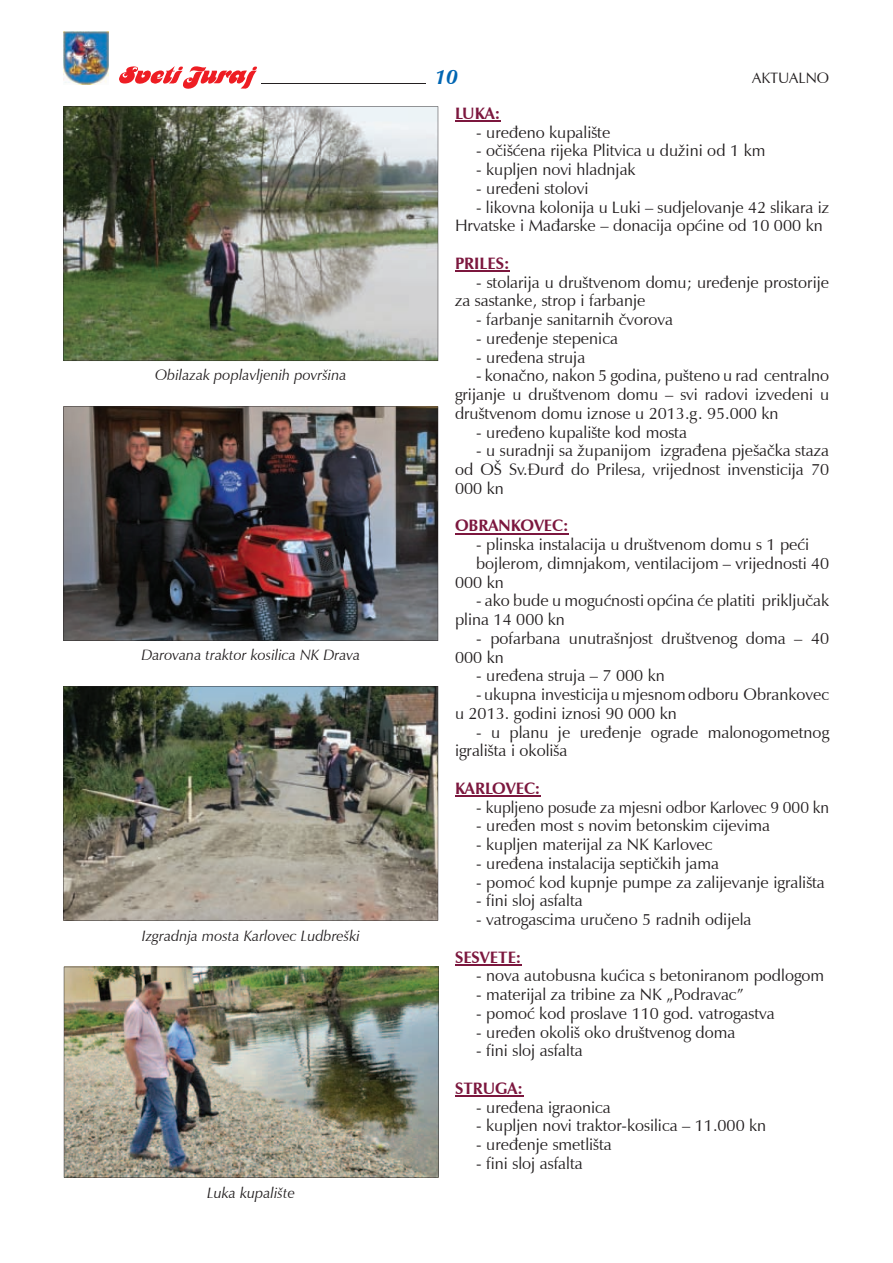
<style>
.page{position:relative;width:893px;height:1263px;background:#fff}
.page>*{position:absolute;margin:0;border:0;box-sizing:border-box;transform-origin:0 0}
.t1{font:italic 700 21px "Zapf Humanist 601 BT";color:#0166b3}
.t2{font:16.5px/18.8px "Zapf Humanist 601 BT";color:#231f20}
.t3{font:700 16.5px "Zapf Humanist 601 BT";color:#7c173e}
.t4{font:italic 15px "Zapf Humanist 601 BT";color:#231f20}
.t5{font:15px "Zapf Humanist 601 BT";color:#231f20}
</style>
<div class="page">
<img style="left:64px;top:32px;width:44px;height:53px">
<hr style="left:262px;top:84px;width:164px;height:1px;background:#231f20">
<svg style="left:119px;top:66px;width:138px;height:23px"></svg>
<hr style="left:455px;top:120px;width:45px;height:2px;background:#7c173e">
<hr style="left:455px;top:270px;width:54px;height:2px;background:#7c173e">
<hr style="left:455px;top:533px;width:114px;height:1px;background:#7c173e">
<hr style="left:455px;top:795px;width:85px;height:2px;background:#7c173e">
<hr style="left:455px;top:964px;width:66px;height:2px;background:#7c173e">
<hr style="left:455px;top:1095px;width:68px;height:2px;background:#7c173e">
<img style="left:64px;top:106px;width:374px;height:255px">
<img style="left:64px;top:406px;width:374px;height:235px">
<img style="left:64px;top:686px;width:374px;height:234px">
<img style="left:64px;top:967px;width:374px;height:210px">
<p class="t4" style="left:155px;top:365px;width:193px">Obilazak poplavljenih površina</p>
<p class="t4" style="left:141px;top:646px;width:221px">Darovana traktor kosilica NK Drava</p>
<p class="t4" style="left:142px;top:927px;width:220px">Izgradnja mosta Karlovec Ludbreški</p>
<p class="t4" style="left:207px;top:1183px;width:89px">Luka kupalište</p>
<p class="t1" style="left:435px;top:64px;width:25px">10</p>
<p class="t5" style="left:752px;top:69px;width:79px">AKTUALNO</p>
<p class="t3" style="left:455px;top:103px;width:47px">LUKA:</p>
<p class="t2" style="left:476px;top:123px;width:136px">- uređeno kupalište</p>
<p class="t2" style="left:476px;top:141px;width:291px">- očišćena rijeka Plitvica u dužini od 1 km</p>
<p class="t2" style="left:476px;top:160px;width:161px">- kupljen novi hladnjak</p>
<p class="t2" style="left:476px;top:179px;width:114px">- uređeni stolovi</p>
<p class="t2" style="left:455px;top:198px;width:376px;text-indent:21px">- likovna kolonija u Luki – sudjelovanje 42 slikara iz<br>Hrvatske i Mađarske – donacija općine od 10 000 kn</p>
<p class="t3" style="left:455px;top:253px;width:56px">PRILES:</p>
<p class="t2" style="left:455px;top:272px;width:376px;text-indent:21px">- stolarija u društvenom domu; uređenje prostorije za sastanke, strop i farbanje</p>
<p class="t2" style="left:476px;top:310px;width:198px">- farbanje sanitarnih čvorova</p>
<p class="t2" style="left:476px;top:329px;width:143px">- uređenje stepenica</p>
<p class="t2" style="left:476px;top:347px;width:111px">- uređena struja</p>
<p class="t2" style="left:455px;top:366px;width:376px;text-align:justify;text-indent:21px">- konačno, nakon 5 godina, pušteno u rad centralno grijanje u društvenom domu – svi radovi izvedeni u društvenom domu iznose u 2013.g. 95.000 kn</p>
<p class="t2" style="left:476px;top:422px;width:212px">- uređeno kupalište kod mosta</p>
<p class="t2" style="left:455px;top:441px;width:376px;text-align:justify;text-indent:21px">- u suradnji sa županijom izgrađena pješačka staza od OŠ Sv.Đurđ do Prilesa, vrijednost invensticija 70<br>000 kn</p>
<p class="t3" style="left:455px;top:515px;width:115px">OBRANKOVEC:</p>
<p class="t2" style="left:476px;top:535px;width:335px">- plinska instalacija u društvenom domu s 1 peći</p>
<p class="t2" style="left:476px;top:554px;width:354px">bojlerom, dimnjakom, ventilacijom – vrijednosti 40</p>
<p class="t2" style="left:455px;top:572px;width:50px">000 kn</p>
<p class="t2" style="left:455px;top:591px;width:376px;text-indent:21px">- ako bude u mogućnosti općina će platiti priključak plina 14 000 kn</p>
<p class="t2" style="left:455px;top:629px;width:376px;text-indent:21px">- pofarbana unutrašnjost društvenog doma – 40<br>000 kn</p>
<p class="t2" style="left:476px;top:666px;width:190px">- uređena struja – 7 000 kn</p>
<p class="t2" style="left:455px;top:685px;width:376px;text-indent:21px">- ukupna investicija u mjesnom odboru Obrankovec u 2013. godini iznosi 90 000 kn</p>
<p class="t2" style="left:455px;top:722px;width:376px;text-indent:21px">- u planu je uređenje ograde malonogometnog igrališta i okoliša</p>
<p class="t3" style="left:455px;top:778px;width:87px">KARLOVEC:</p>
<p class="t2" style="left:476px;top:798px;width:354px">- kupljeno posuđe za mjesni odbor Karlovec 9 000 kn</p>
<p class="t2" style="left:476px;top:816px;width:295px">- uređen most s novim betonskim cijevima</p>
<p class="t2" style="left:476px;top:835px;width:238px">- kupljen materijal za NK Karlovec</p>
<p class="t2" style="left:476px;top:854px;width:244px">- uređena instalacija septičkih jama</p>
<p class="t2" style="left:476px;top:873px;width:350px">- pomoć kod kupnje pumpe za zalijevanje igrališta</p>
<p class="t2" style="left:476px;top:891px;width:108px">- fini sloj asfalta</p>
<p class="t2" style="left:476px;top:910px;width:277px">- vatrogascima uručeno 5 radnih odijela</p>
<p class="t3" style="left:455px;top:947px;width:68px">SESVETE:</p>
<p class="t2" style="left:476px;top:966px;width:349px">- nova autobusna kućica s betoniranom podlogom</p>
<p class="t2" style="left:476px;top:985px;width:269px">- materijal za tribine za NK „Podravac”</p>
<p class="t2" style="left:476px;top:1004px;width:300px">- pomoć kod proslave 110 god. vatrogastva</p>
<p class="t2" style="left:476px;top:1022px;width:261px">- uređen okoliš oko društvenog doma</p>
<p class="t2" style="left:476px;top:1041px;width:108px">- fini sloj asfalta</p>
<p class="t3" style="left:455px;top:1078px;width:70px">STRUGA:</p>
<p class="t2" style="left:476px;top:1097px;width:136px">- uređena igraonica</p>
<p class="t2" style="left:476px;top:1116px;width:292px">- kupljen novi traktor-kosilica – 11.000 kn</p>
<p class="t2" style="left:476px;top:1135px;width:137px">- uređenje smetlišta</p>
<p class="t2" style="left:476px;top:1154px;width:108px">- fini sloj asfalta</p>
</div>
